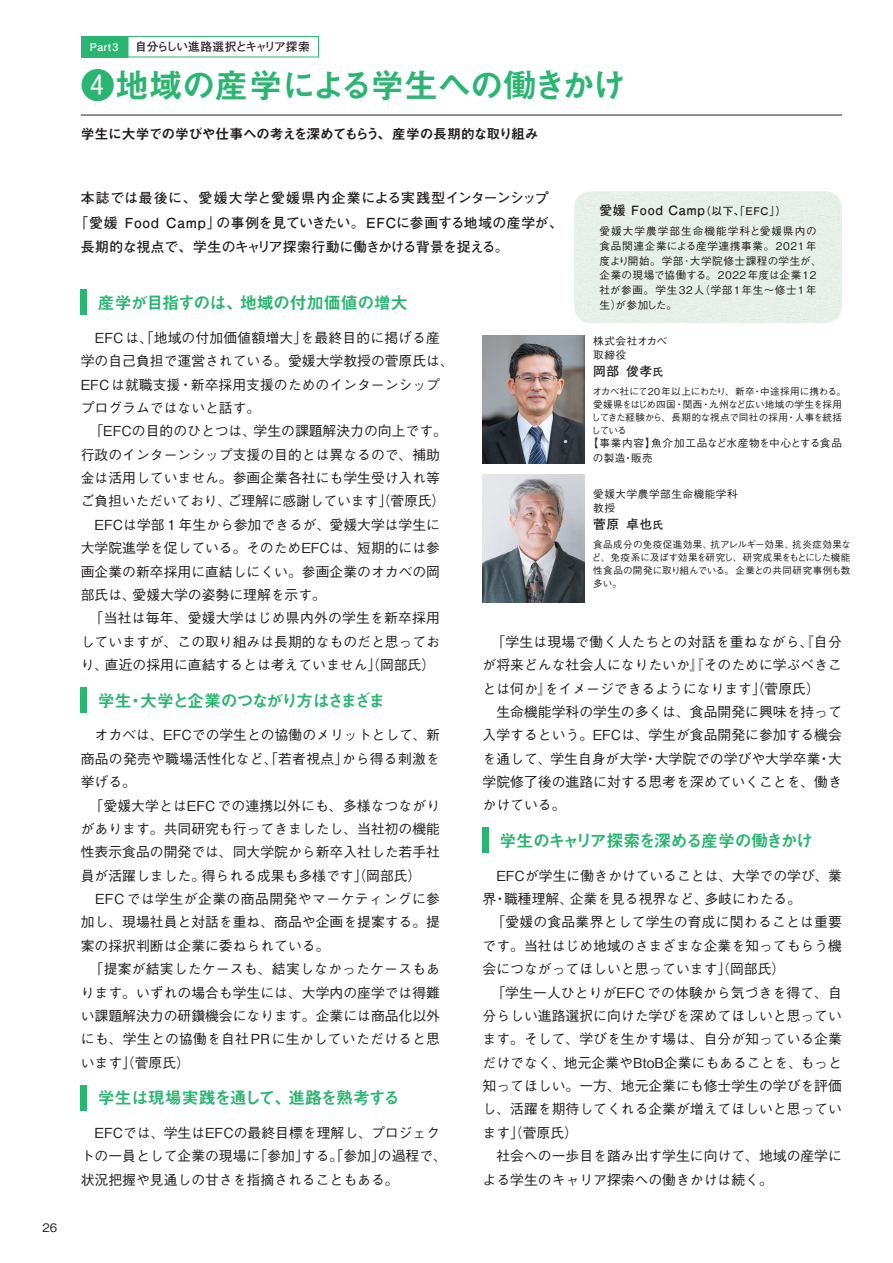
<style>
.page{position:relative;width:893px;height:1263px;background:#fff}
.page>*{position:absolute;margin:0;border:0;box-sizing:border-box;transform-origin:0 0}
.t1{font:34.05px "Midashi Go Pro MB31";letter-spacing:-.03em;color:#2bb572}
.t2{font:16.95px "Midashi Go Pro MB31";letter-spacing:-.095em;color:#2bb572}
.t3{font:16.95px "Midashi Go Pro MB31";letter-spacing:-.12em;color:#2bb572}
.t4{font:16.95px "Midashi Go Pro MB31";letter-spacing:-.055em;color:#2bb572}
.t5{font:16.95px "Midashi Go Pro MB31";letter-spacing:-.03em;color:#2bb572}
.t6{font:500 13.8px/23.4px "Gothic BBB Pro";color:#231f20}
.t7{font:700 13.8px "Futo Go B101 Pro";letter-spacing:.03em;color:#231f20}
.t8{font:13.8px "Midashi Go Pro MB31";letter-spacing:-.02em;color:#231f20}
.t9{font:700 13.8px "Futo Go B101 Pro";letter-spacing:.04em;color:#231f20}
.t10{font:700 13.8px "Futo Go B101 Pro";letter-spacing:-.025em;color:#231f20}
.t11{font:700 12.75px "Futo Go B101 Pro";letter-spacing:.05em;color:#231f20}
.t12{font:700 11.7px "Futo Go B101 Pro";letter-spacing:-.08em;color:#231f20}
.t13{font:500 11.7px "Gothic BBB Pro";color:#231f20}
.t14{font:500 10.65px/14.9px "Gothic BBB Pro";letter-spacing:.05em;color:#231f20}
.t15{font:700 10.65px "Futo Go B101 Pro";letter-spacing:.04em;color:#fff}
.t16{font:500 9.6px/12.8px "Gothic BBB Pro";letter-spacing:-.01em;color:#231f20}
.s1{font-family:"Gothic BBB Pro";font-weight:500}
.s2{font-size:10.65px}
</style>
<div class="page">
<hr style="left:81px;top:115px;width:761px;height:1px;background:#231f20">
<div style="left:574px;top:191px;width:268px;height:132px;background:#e7efe9"></div>
<img style="left:483px;top:336px;width:102px;height:127px">
<img style="left:483px;top:475px;width:102px;height:127px">
<div style="left:81px;top:687px;width:6px;height:26px;background:#2bb572"></div>
<div style="left:483px;top:828px;width:6px;height:25px;background:#2bb572"></div>
<div style="left:81px;top:1085px;width:6px;height:25px;background:#2bb572"></div>
<div style="left:81px;top:290px;width:6px;height:25px;background:#2bb572"></div>
<div style="left:81px;top:36px;width:47px;height:21px;background:#2bb572"></div>
<div style="left:128px;top:36px;width:191px;height:21px;border:1px solid #2bb572"></div>
<p class="t13" style="left:43px;top:1218px;width:16px">26</p>
<p class="t15" style="left:90px;top:38px;width:30px">Part3</p>
<p class="t12" style="left:135px;top:37px;width:176px">自分らしい進路選択とキャリア探索</p>
<h1 class="t1" style="left:81px;top:58px;width:547px"><span class="s1">❹</span>地域の産学による学生への働きかけ</h1>
<p class="t8" style="left:81px;top:123px;width:459px">学生に大学での学びや仕事への考えを深めてもらう、産学の長期的な取り組み</p>
<p class="t9" style="left:81px;top:187px;width:470px">本誌では最後に、愛媛大学と愛媛県内企業による実践型インターンシップ</p>
<p class="t7" style="left:74px;top:211px;width:490px">「愛媛 Food Camp」の事例を見ていきたい。EFCに参画する地域の産学が、</p>
<p class="t10" style="left:81px;top:236px;width:429px">長期的な視点で、学生のキャリア探索行動に働きかける背景を捉える。</p>
<p class="t11" style="left:600px;top:200px;width:188px">愛媛 Food Camp<span class="s2">（以下、「EFC」）</span></p>
<p class="t14" style="left:600px;top:222px;width:224px">愛媛大学農学部生命機能学科と愛媛県内の食品関連企業による産学連携事業。2021年度より開始。学部･大学院修士課程の学生が、企業の現場で協働する。2022年度は企業12社が参画。学生32人（学部1年生〜修士1年生）が参加した。</p>
<p class="t14" style="left:593px;top:333px;width:75px;line-height:13.5px">株式会社オカベ取締役</p>
<p class="t11" style="left:593px;top:361px;width:72px">岡部 俊孝<span class="s2">氏</span></p>
<p class="t5" style="left:98px;top:289px;width:312px">産学が目指すのは、地域の付加価値の増大</p>
<p class="t6" style="left:81px;top:324px;width:375px">　EFCは、「地域の付加価値額増大」を最終目的に掲げる産学の自己負担で運営されている。愛媛大学教授の菅原氏は、<br>EFCは就職支援・新卒採用支援のためのインターンシッププログラムではないと話す。<br>　「EFCの目的のひとつは、学生の課題解決力の向上です。行政のインターンシップ支援の目的とは異なるので、補助金は活用していません。参画企業各社にも学生受け入れ等ご負担いただいており、ご理解に感謝しています」（菅原氏）　EFCは学部１年生から参加できるが、愛媛大学は学生に大学院進学を促している。そのためEFCは、短期的には参画企業の新卒採用に直結しにくい。参画企業のオカベの岡部氏は、愛媛大学の姿勢に理解を示す。<br>　「当社は毎年、愛媛大学はじめ県内外の学生を新卒採用していますが、この取り組みは長期的なものだと思っており、直近の採用に直結するとは考えていません」（岡部氏）</p>
<p class="t16" style="left:591px;top:384px;width:256px">オカベ社にて20年以上にわたり、新卒・中途採用に携わる。愛媛県をはじめ四国・関西・九州など広い地域の学生を採用してきた経験から、長期的な視点で同社の採用・人事を統括している</p>
<p class="t14" style="left:593px;top:435px;width:251px;text-indent:-5px">【事業内容】魚介加工品など水産物を中心とする食品の製造・販売</p>
<p class="t14" style="left:593px;top:486px;width:146px;line-height:13.5px">愛媛大学農学部生命機能学科教授</p>
<p class="t11" style="left:593px;top:514px;width:72px">菅原 卓也<span class="s2">氏</span></p>
<p class="t16" style="left:592px;top:537px;width:261px;text-align:justify">食品成分の免疫促進効果、抗アレルギー効果、抗炎症効果など、免疫系に及ぼす効果を研究し、研究成果をもとにした機能性食品の開発に取り組んでいる。企業との共同研究事例も数多い。</p>
<p class="t6" style="left:483px;top:628px;width:361px">　「学生は現場で働く人たちとの対話を重ねながら、『自分が将来どんな社会人になりたいか』『そのために学ぶべきことは何か』をイメージできるようになります」（菅原氏）<br>　生命機能学科の学生の多くは、食品開発に興味を持って入学するという。EFCは、学生が食品開発に参加する機会を通して、学生自身が大学・大学院での学びや大学卒業・大学院修了後の進路に対する思考を深めていくことを、働きかけている。</p>
<p class="t3" style="left:98px;top:686px;width:289px">学生・大学と企業のつながり方はさまざま</p>
<p class="t6" style="left:81px;top:722px;width:361px">　オカベは、EFCでの学生との協働のメリットとして、新商品の発売や職場活性化など、「若者視点」から得る刺激を挙げる。<br>　「愛媛大学とはEFCでの連携以外にも、多様なつながりがあります。共同研究も行ってきましたし、当社初の機能性表示食品の開発では、同大学院から新卒入社した若手社員が活躍しました。得られる成果も多様です」（岡部氏）　EFCでは学生が企業の商品開発やマーケティングに参加し、現場社員と対話を重ね、商品や企画を提案する。提案の採択判断は企業に委ねられている。<br>　「提案が結実したケースも、結実しなかったケースもあります。いずれの場合も学生には、大学内の座学では得難い課題解決力の研鑽機会になります。企業には商品化以外にも、学生との協働を自社PRに生かしていただけると思います」（菅原氏）</p>
<p class="t2" style="left:500px;top:827px;width:315px">学生のキャリア探索を深める産学の働きかけ</p>
<p class="t6" style="left:483px;top:862px;width:361px">　EFCが学生に働きかけていることは、大学での学び、業界・職種理解、企業を見る視界など、多岐にわたる。<br>　「愛媛の食品業界として学生の育成に関わることは重要です。当社はじめ地域のさまざまな企業を知ってもらう機会につながってほしいと思っています」（岡部氏）<br>　「学生一人ひとりがEFCでの体験から気づきを得て、自分らしい進路選択に向けた学びを深めてほしいと思っています。そして、学びを生かす場は、自分が知っている企業だけでなく、地元企業やBtoB企業にもあることを、もっと知ってほしい。一方、地元企業にも修士学生の学びを評価し、活躍を期待してくれる企業が増えてほしいと思っています」（菅原氏）<br>　社会への一歩目を踏み出す学生に向けて、地域の産学による学生のキャリア探索への働きかけは続く。</p>
<p class="t4" style="left:98px;top:1084px;width:304px">学生は現場実践を通して、進路を熟考する</p>
<p class="t6" style="left:81px;top:1119px;width:368px">　EFCでは、学生はEFCの最終目標を理解し、プロジェクトの一員として企業の現場に「参加」する。「参加」の過程で、状況把握や見通しの甘さを指摘されることもある。</p>
</div>
